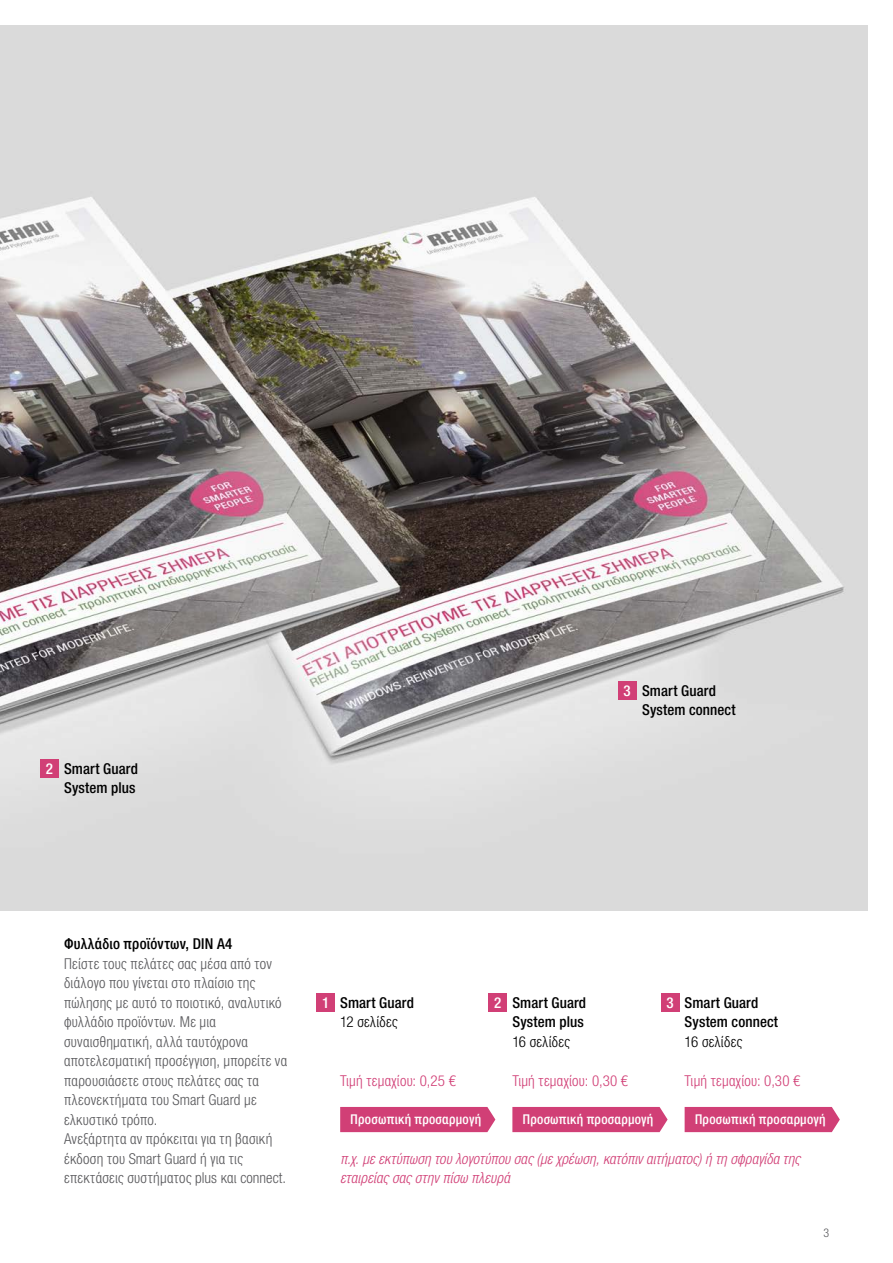
<style>
.page{position:relative;width:893px;height:1263px;background:#fff}
.page>*{position:absolute;margin:0;border:0;box-sizing:border-box;transform-origin:0 0}
.Bodytext{font:300 condensed 15px/19.5px "Helvetica Neue LTW1 G";letter-spacing:.02em;color:#58585b}
.Bodytext_headline{font:500 condensed 15px/19.5px "Helvetica Neue LTW1 G";letter-spacing:.005em;color:#000}
.Bodytext-2{font:italic 300 condensed 15px/19.5px "Helvetica Neue LTW1 G";letter-spacing:.015em;color:#d13f76}
.Bodytext-3{font:300 condensed 15px "Helvetica Neue LTW1 G";letter-spacing:.02em;color:#d13f76}
.Bodytext-4{font:300 condensed 15px "Helvetica Neue LTW1 G";letter-spacing:.025em;color:#000}
.Bodytext_headline-2{font:500 condensed 15px "Helvetica Neue LTW1 G";color:#fff}
.Balken_Individualisi{font:500 condensed 13.5px "Helvetica Neue LTW1 G";letter-spacing:.02em;color:#fff}
.t1{font:300 condensed 12px "Helvetica Neue LTW1 G";color:#58585b}
</style>
<div class="page">
<div style="left:340px;top:1107px;width:155px;height:25px;background:#d13f76"></div>
<div style="left:512px;top:1107px;width:156px;height:25px;background:#d13f76"></div>
<div style="left:685px;top:1107px;width:155px;height:25px;background:#d13f76"></div>
<img style="left:0;top:26px;width:867px;height:884px">
<div style="left:40px;top:759px;width:18px;height:18px;background:#d13f76"></div>
<div style="left:618px;top:681px;width:18px;height:19px;background:#d13f76"></div>
<div style="left:316px;top:993px;width:19px;height:18px;background:#d13f76"></div>
<div style="left:489px;top:993px;width:18px;height:18px;background:#d13f76"></div>
<div style="left:661px;top:993px;width:18px;height:18px;background:#d13f76"></div>
<p class="Bodytext_headline-2" style="left:46px;top:759px;width:9px">2</p>
<p class="Bodytext_headline" style="left:64px;top:758px;width:75px">Smart Guard<br>System plus</p>
<p class="Bodytext_headline-2" style="left:624px;top:681px;width:9px">3</p>
<p class="Bodytext_headline" style="left:642px;top:680px;width:95px">Smart Guard<br>System connect</p>
<p class="Bodytext_headline" style="left:64px;top:934px;width:170px">Φυλλάδιο προϊόντων, DIN A4</p>
<p class="Bodytext" style="left:64px;top:954px;width:225px">Πείστε τους πελάτες σας μέσα από τον διάλογο που γίνεται στο πλαίσιο της πώλησης με αυτό το ποιοτικό, αναλυτικό φυλλάδιο προϊόντων. Με μια συναισθηματική, αλλά ταυτόχρονα αποτελεσματική προσέγγιση, μπορείτε να παρουσιάσετε στους πελάτες σας τα πλεονεκτήματα του Smart Guard με ελκυστικό τρόπο.<br>Ανεξάρτητα αν πρόκειται για τη βασική έκδοση του Smart Guard ή για τις επεκτάσεις συστήματος plus και connect.</p>
<p class="Bodytext_headline" style="left:340px;top:992px;width:75px">Smart Guard</p>
<p class="Bodytext-4" style="left:340px;top:1013px;width:59px">12 σελίδες</p>
<p class="Bodytext_headline" style="left:512px;top:992px;width:75px">Smart Guard<br>System plus</p>
<p class="Bodytext-4" style="left:512px;top:1032px;width:59px">16 σελίδες</p>
<p class="Bodytext-3" style="left:512px;top:1071px;width:117px">Τιμή τεμαχίου: 0,30 €</p>
<p class="Bodytext_headline-2" style="left:322px;top:993px;width:9px">1</p>
<p class="Bodytext_headline-2" style="left:494px;top:993px;width:9px">2</p>
<p class="Bodytext_headline-2" style="left:666px;top:993px;width:9px">3</p>
<p class="Bodytext-3" style="left:340px;top:1071px;width:117px">Τιμή τεμαχίου: 0,25 €</p>
<p class="Bodytext_headline" style="left:685px;top:992px;width:95px">Smart Guard<br>System connect</p>
<p class="Bodytext-4" style="left:685px;top:1032px;width:59px">16 σελίδες</p>
<p class="Bodytext-3" style="left:685px;top:1071px;width:117px">Τιμή τεμαχίου: 0,30 €</p>
<p class="Balken_Individualisi" style="left:351px;top:1111px;width:132px">Προσωπική προσαρμογή</p>
<p class="Balken_Individualisi" style="left:523px;top:1111px;width:132px">Προσωπική προσαρμογή</p>
<p class="Balken_Individualisi" style="left:695px;top:1111px;width:132px">Προσωπική προσαρμογή</p>
<p class="Bodytext-2" style="left:340px;top:1149px;width:461px">π.χ. με εκτύπωση του λογοτύπου σας (με χρέωση, κατόπιν αιτήματος) ή τη σφραγίδα της εταιρείας σας στην πίσω πλευρά</p>
<p class="t1" style="left:823px;top:1226px;width:7px">3</p>
</div>
